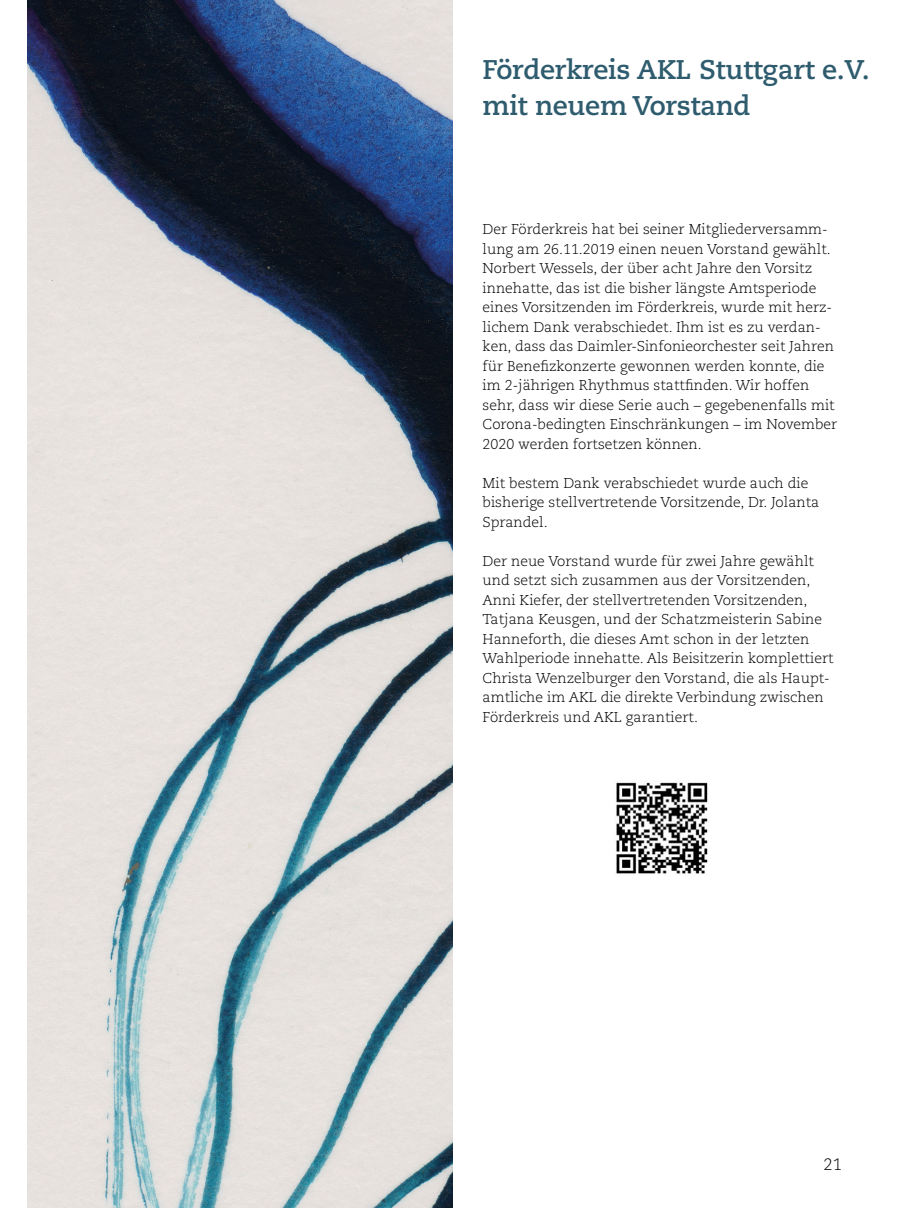
<style>
.page{position:relative;width:910px;height:1208px;background:#fff}
.page>*{position:absolute;margin:0;border:0;box-sizing:border-box;transform-origin:0 0}
.t1{font:700 27px/36px "Caecilia LT Std";letter-spacing:-.01em;color:#2e5c6e}
.t2{font:300 16.5px "Caecilia LT Std";color:#000}
.t3{font:300 14.25px/19.5px "Caecilia LT Std";color:#000}
</style>
<div class="page">
<img style="left:616px;top:782px;width:92px;height:92px">
<img style="left:28px;top:0;width:425px;height:1208px">
<h1 class="t1" style="left:483px;top:52px;width:389px">Förderkreis AKL Stuttgart e.V. mit neuem Vorstand</h1>
<p class="t3" style="left:483px;top:220px;width:356px">Der Förderkreis hat bei seiner Mitgliederversamm&shy;lung am 26.11.2019 einen neuen Vorstand gewählt.<br>Norbert Wessels, der über acht Jahre den Vorsitz innehatte, das ist die bisher längste Amtsperiode eines Vorsitzenden im Förderkreis, wurde mit herz&shy;lichem Dank verabschiedet. Ihm ist es zu verdan&shy;ken, dass das Daimler-Sinfonieorchester seit Jahren für Benefizkonzerte gewonnen werden konnte, die im 2-jährigen Rhythmus stattfinden. Wir hoffen sehr, dass wir diese Serie auch – gegebenenfalls mit Corona-bedingten Einschränkungen – im November 2020 werden fortsetzen können.</p>
<p class="t3" style="left:483px;top:473px;width:338px">Mit bestem Dank verabschiedet wurde auch die bisherige stellvertretende Vorsitzende, Dr. Jolanta<br>Sprandel.</p>
<p class="t3" style="left:483px;top:551px;width:352px">Der neue Vorstand wurde für zwei Jahre gewählt und setzt sich zusammen aus der Vorsitzenden, Anni Kiefer, der stellvertretenden Vorsitzenden, Tatjana Keusgen, und der Schatzmeisterin Sabine Hanneforth, die dieses Amt schon in der letzten Wahlperiode innehatte. Als Beisitzerin komplettiert Christa Wenzelburger den Vorstand, die als Haupt&shy;amtliche im AKL die direkte Verbindung zwischen Förderkreis und AKL garantiert.</p>
<p class="t2" style="left:824px;top:1155px;width:20px">21</p>
</div>
